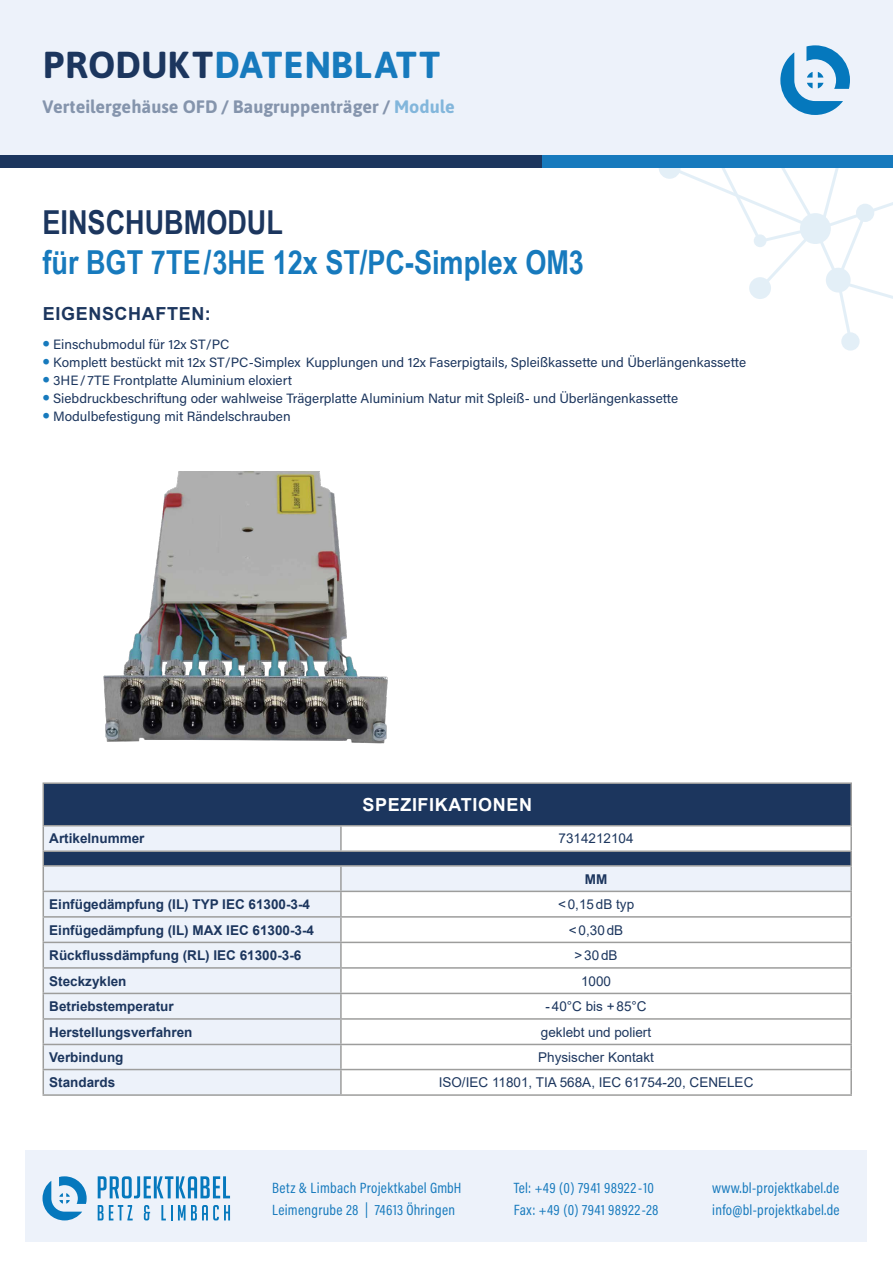
<style>
.page{position:relative;width:893px;height:1263px;background:#fff}
.page>*{position:absolute;margin:0;border:0;box-sizing:border-box;transform-origin:0 0}
.t1{font:700 37.5px "Asap";letter-spacing:.01em;color:#177abd}
.t2{font:700 33px "Arial Narrow";color:#177abd}
.t3{font:700 33px "Arial Narrow";color:#1c365e}
.t4{font:700 18px "Asap";color:#1c365e}
.t5{font:700 18px "Arial";letter-spacing:.035em;color:#fff}
.t6{font:700 18px "Arial";letter-spacing:.035em;color:#1c365e}
.t7{font:15px/22.5px "Acumin Pro Cond";letter-spacing:.02em;color:#177abd}
.t8{font:13.5px "Acumin Pro";color:#1c365e}
.t9{font:700 13.5px "Arial";color:#1c365e}
.t10{font:13.5px "Arial";color:#1c365e}
.s1{color:#1c365e}
.s2{color:#177abd}
.s3{font-family:"Asap";font-size:22.5px;color:#177abd}
</style>
<div class="page">
<div style="left:0;top:0;width:893px;height:165px;background:#edf2fa"></div>
<div style="left:26px;top:1150px;width:841px;height:92px;background:#edf2fa"></div>
<svg style="left:43px;top:1176px;width:44px;height:44px"></svg>
<svg style="left:98px;top:1176px;width:132px;height:22px"></svg>
<svg style="left:98px;top:1205px;width:35px;height:15px"></svg>
<svg style="left:144px;top:1205px;width:6px;height:15px"></svg>
<svg style="left:161px;top:1205px;width:11px;height:15px"></svg>
<svg style="left:178px;top:1205px;width:52px;height:15px"></svg>
<svg style="left:780px;top:45px;width:70px;height:70px"></svg>
<div style="left:0;top:155px;width:694px;height:13px;background:#1c365e"></div>
<div style="left:542px;top:155px;width:351px;height:13px;background:#177abd"></div>
<div style="left:843px;top:334px;width:15px;height:15px;background:#e3eff7;border-radius:50%"></div>
<div style="left:841px;top:332px;width:19px;height:19px;border:3px solid #177abd;border-radius:50%"></div>
<svg style="left:659px;top:168px;width:234px;height:176px"></svg>
<svg style="left:660px;top:158px;width:19px;height:20px"></svg>
<div style="left:659px;top:157px;width:22px;height:22px;border:2px solid #177abd;border-radius:50%"></div>
<img style="left:103px;top:471px;width:285px;height:273px">
<div style="left:44px;top:784px;width:806px;height:41px;background:#1c365e"></div>
<svg style="left:44px;top:826px;width:806px;height:268px"></svg>
<div style="left:341px;top:826px;width:510px;height:25px;background:#fff"></div>
<hr style="left:43px;top:782px;width:298px;height:2px;background:#9d9d9c">
<hr style="left:43px;top:784px;width:1px;height:41px;background:#9d9d9c">
<hr style="left:341px;top:782px;width:511px;height:2px;background:#9d9d9c">
<hr style="left:850px;top:784px;width:2px;height:41px;background:#9d9d9c">
<hr style="left:43px;top:825px;width:298px;height:1px;background:#9d9d9c">
<hr style="left:341px;top:825px;width:511px;height:1px;background:#9d9d9c">
<hr style="left:340px;top:826px;width:2px;height:24px;background:#9d9d9c">
<hr style="left:850px;top:826px;width:2px;height:24px;background:#9d9d9c">
<hr style="left:43px;top:850px;width:298px;height:2px;background:#9d9d9c">
<hr style="left:341px;top:850px;width:511px;height:2px;background:#9d9d9c">
<svg style="left:850px;top:852px;width:2px;height:13px"></svg>
<hr style="left:43px;top:865px;width:298px;height:1px;background:#9d9d9c">
<hr style="left:341px;top:865px;width:511px;height:1px;background:#9d9d9c">
<hr style="left:340px;top:866px;width:2px;height:25px;background:#9d9d9c">
<hr style="left:850px;top:866px;width:2px;height:25px;background:#9d9d9c">
<hr style="left:43px;top:891px;width:298px;height:1px;background:#9d9d9c">
<hr style="left:341px;top:891px;width:511px;height:1px;background:#9d9d9c">
<hr style="left:340px;top:892px;width:2px;height:24px;background:#9d9d9c">
<hr style="left:850px;top:892px;width:2px;height:24px;background:#9d9d9c">
<hr style="left:43px;top:916px;width:298px;height:2px;background:#9d9d9c">
<hr style="left:341px;top:916px;width:511px;height:2px;background:#9d9d9c">
<hr style="left:340px;top:918px;width:2px;height:24px;background:#9d9d9c">
<hr style="left:850px;top:918px;width:2px;height:24px;background:#9d9d9c">
<hr style="left:43px;top:942px;width:298px;height:1px;background:#9d9d9c">
<hr style="left:341px;top:942px;width:511px;height:1px;background:#9d9d9c">
<hr style="left:340px;top:943px;width:2px;height:24px;background:#9d9d9c">
<hr style="left:850px;top:943px;width:2px;height:24px;background:#9d9d9c">
<hr style="left:43px;top:967px;width:298px;height:2px;background:#9d9d9c">
<hr style="left:341px;top:967px;width:511px;height:2px;background:#9d9d9c">
<hr style="left:340px;top:969px;width:2px;height:24px;background:#9d9d9c">
<hr style="left:850px;top:969px;width:2px;height:24px;background:#9d9d9c">
<hr style="left:43px;top:993px;width:298px;height:1px;background:#9d9d9c">
<hr style="left:341px;top:993px;width:511px;height:1px;background:#9d9d9c">
<hr style="left:340px;top:994px;width:2px;height:24px;background:#9d9d9c">
<hr style="left:850px;top:994px;width:2px;height:24px;background:#9d9d9c">
<hr style="left:43px;top:1018px;width:298px;height:2px;background:#9d9d9c">
<hr style="left:341px;top:1018px;width:511px;height:2px;background:#9d9d9c">
<hr style="left:340px;top:1020px;width:2px;height:24px;background:#9d9d9c">
<hr style="left:850px;top:1020px;width:2px;height:24px;background:#9d9d9c">
<hr style="left:43px;top:1044px;width:298px;height:1px;background:#9d9d9c">
<hr style="left:341px;top:1044px;width:511px;height:1px;background:#9d9d9c">
<hr style="left:340px;top:1045px;width:2px;height:24px;background:#9d9d9c">
<hr style="left:850px;top:1045px;width:2px;height:24px;background:#9d9d9c">
<hr style="left:43px;top:1069px;width:298px;height:1px;background:#9d9d9c">
<svg style="left:43px;top:826px;width:1px;height:268px"></svg>
<hr style="left:341px;top:1069px;width:511px;height:1px;background:#9d9d9c">
<hr style="left:340px;top:1070px;width:2px;height:24px;background:#9d9d9c">
<hr style="left:850px;top:1070px;width:2px;height:24px;background:#9d9d9c">
<hr style="left:43px;top:1094px;width:298px;height:2px;background:#9d9d9c">
<hr style="left:341px;top:1094px;width:511px;height:2px;background:#9d9d9c">
<h1 class="t1" style="left:43px;top:38px;width:399px"><span class="s1">PRODUKT</span>DATENBLATT</h1>
<h3 class="t4" style="left:43px;top:93px;width:414px">Verteilergehäuse OFD / Baugruppenträger / <span class="s2">Module</span></h3>
<h2 class="t3" style="left:43px;top:198px;width:242px">EINSCHUBMODUL</h2>
<h2 class="t2" style="left:43px;top:237px;width:543px">für BGT 7TE/3HE 12x ST/PC-Simplex OM3</h2>
<h3 class="t6" style="left:43px;top:301px;width:169px">EIGENSCHAFTEN:</h3>
<p class="t8" style="left:43px;top:335px;width:188px"><span class="s3">•</span> Einschubmodul für 12x ST/PC</p>
<p class="t8" style="left:43px;top:353px;width:705px"><span class="s3">•</span> Komplett bestückt mit 12x ST/PC-Simplex Kupplungen und 12x Faserpigtails, Spleißkassette und Überlängenkassette</p>
<p class="t8" style="left:43px;top:371px;width:251px"><span class="s3">•</span> 3HE/7TE Frontplatte Aluminium eloxiert</p>
<p class="t8" style="left:43px;top:389px;width:637px"><span class="s3">•</span> Siebdruckbeschriftung oder wahlweise Trägerplatte Aluminium Natur mit Spleiß- und Überlängenkassette</p>
<p class="t8" style="left:43px;top:407px;width:250px"><span class="s3">•</span> Modulbefestigung mit Rändelschrauben</p>
<h3 class="t5" style="left:362px;top:792px;width:171px">SPEZIFIKATIONEN</h3>
<p class="t9" style="left:49px;top:829px;width:97px">Artikelnummer</p>
<p class="t10" style="left:558px;top:829px;width:77px">7314212104</p>
<p class="t9" style="left:585px;top:869px;width:24px">MM</p>
<p class="t9" style="left:49px;top:895px;width:262px">Einfügedämpfung (IL) TYP IEC 61300-3-4</p>
<p class="t10" style="left:558px;top:895px;width:78px">&lt;0,15 dB typ</p>
<p class="t9" style="left:49px;top:920px;width:266px">Einfügedämpfung (IL) MAX IEC 61300-3-4</p>
<p class="t10" style="left:569px;top:920px;width:56px">&lt;0,30 dB</p>
<p class="t9" style="left:49px;top:946px;width:254px">Rückflussdämpfung (RL) IEC 61300-3-6</p>
<p class="t10" style="left:574px;top:946px;width:45px">&gt;30dB</p>
<p class="t9" style="left:49px;top:971px;width:79px">Steckzyklen</p>
<p class="t10" style="left:581px;top:971px;width:32px">1000</p>
<p class="t9" style="left:49px;top:997px;width:126px">Betriebstemperatur</p>
<p class="t10" style="left:545px;top:997px;width:103px">-40°C bis +85°C</p>
<p class="t9" style="left:49px;top:1022px;width:145px">Herstellungsverfahren</p>
<p class="t10" style="left:541px;top:1022px;width:112px">geklebt und poliert</p>
<p class="t9" style="left:49px;top:1048px;width:76px">Verbindung</p>
<p class="t10" style="left:538px;top:1048px;width:117px">Physischer Kontakt</p>
<p class="t9" style="left:49px;top:1073px;width:68px">Standards</p>
<p class="t10" style="left:439px;top:1073px;width:316px">ISO/IEC 11801, TIA 568A, IEC 61754-20, CENELEC</p>
<p class="t7" style="left:514px;top:1176px;width:146px">Tel: +49 (0) 7941 98922-10<br>Fax: +49 (0) 7941 98922-28</p>
<p class="t7" style="left:272px;top:1176px;width:191px">Betz &amp; Limbach Projektkabel GmbH<br>Leimengrube 28 | 74613 Öhringen</p>
<p class="t7" style="left:712px;top:1176px;width:129px">www.bl-projektkabel.de info@bl-projektkabel.de</p>
</div>
